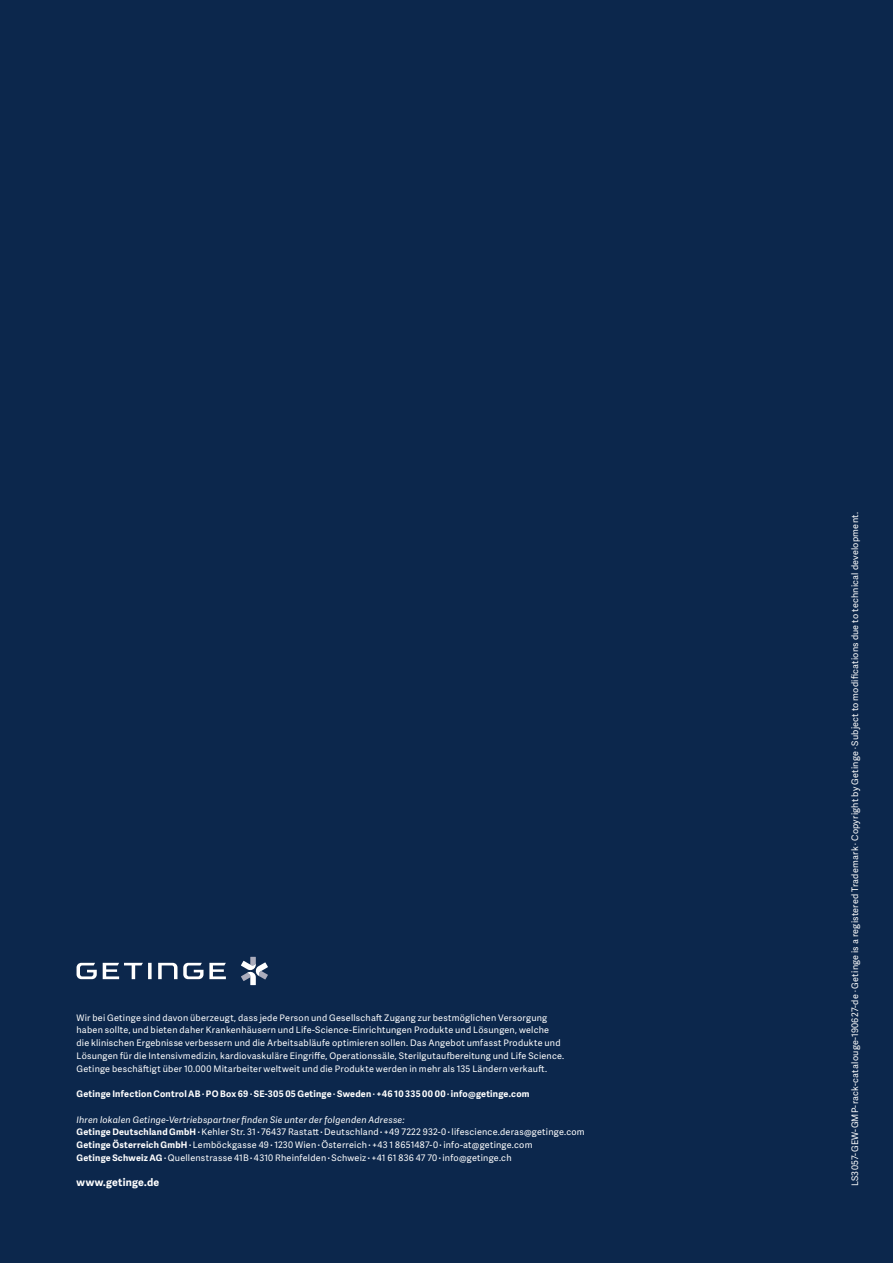
<style>
.page{position:relative;width:893px;height:1263px;background:#0c274c}
.page>*{position:absolute;margin:0;border:0;box-sizing:border-box;transform-origin:0 0}
.t1{font:700 10.5px "Adelle Sans";letter-spacing:.02em;color:#fff}
.t2{font:9px/12.8px "Adelle Sans";letter-spacing:.025em;color:#fff}
.t3{font:700 9px "Adelle Sans";letter-spacing:.025em;color:#fff}
.s1{font-style:italic}
.s2{font-weight:700}
</style>
<div class="page">
<svg style="left:241px;top:957px;width:27px;height:28px"></svg>
<svg style="left:103px;top:963px;width:49px;height:16px"></svg>
<svg style="left:77px;top:963px;width:20px;height:16px"></svg>
<svg style="left:183px;top:963px;width:43px;height:16px"></svg>
<svg style="left:158px;top:963px;width:19px;height:16px"></svg>
<p class="t2" style="left:77px;top:1011px;width:489px">Wir bei Getinge sind davon überzeugt, dass jede Person und Gesellschaft Zugang zur bestmöglichen Versorgung haben sollte, und bieten daher Krankenhäusern und Life-Science-Einrichtungen Produkte und Lösungen, welche<br>die klinischen Ergebnisse verbessern und die Arbeitsabläufe optimieren sollen. Das Angebot umfasst Produkte und Lösungen für die Intensivmedizin, kardiovaskuläre Eingriffe, Operationssäle, Sterilgutaufbereitung und Life Science.<br>Getinge beschäftigt über 10.000 Mitarbeiter weltweit und die Produkte werden in mehr als 135 Ländern verkauft.</p>
<p class="t3" style="left:77px;top:1087px;width:454px">Getinge Infection Control AB · PO Box 69 · SE-305 05 Getinge · Sweden · +46 10 335 00 00 · info@getinge.com</p>
<p class="t2" style="left:77px;top:1113px;width:510px"><span class="s1">Ihren lokalen Getinge-Vertriebspartner finden Sie unter der folgenden Adresse:<br></span><span class="s2">Getinge Deutschland GmbH ·</span> Kehler Str. 31 <span class="s2">·</span> 76437 Rastatt <span class="s2">·</span> Deutschland <span class="s2">·</span> +49 7222 932-0 <span class="s2">·</span> lifescience.deras@getinge.com <span class="s2">Getinge Österreich GmbH ·</span> Lemböckgasse 49 <span class="s2">·</span> 1230 Wien <span class="s2">·</span> Österreich <span class="s2">·</span> +43 1 8651487-0 <span class="s2">·</span> info-at@getinge.com<br><span class="s2">Getinge Schweiz AG ·</span> Quellenstrasse 41B <span class="s2">·</span> 4310 Rheinfelden <span class="s2">·</span> Schweiz <span class="s2">·</span> +41 61 836 47 70 <span class="s2">·</span> info@getinge.ch</p>
<p class="t1" style="left:77px;top:1175px;width:84px">www.getinge.de</p>
<p class="t2" style="left:848px;top:1186px;width:676px;rotate:-90deg">LS3057-GEW-GMP-rack-catalouge-190627-de · Getinge is a registered Trademark · Copyright by Getinge · Subject to modifications due to technical development.</p>
</div>
